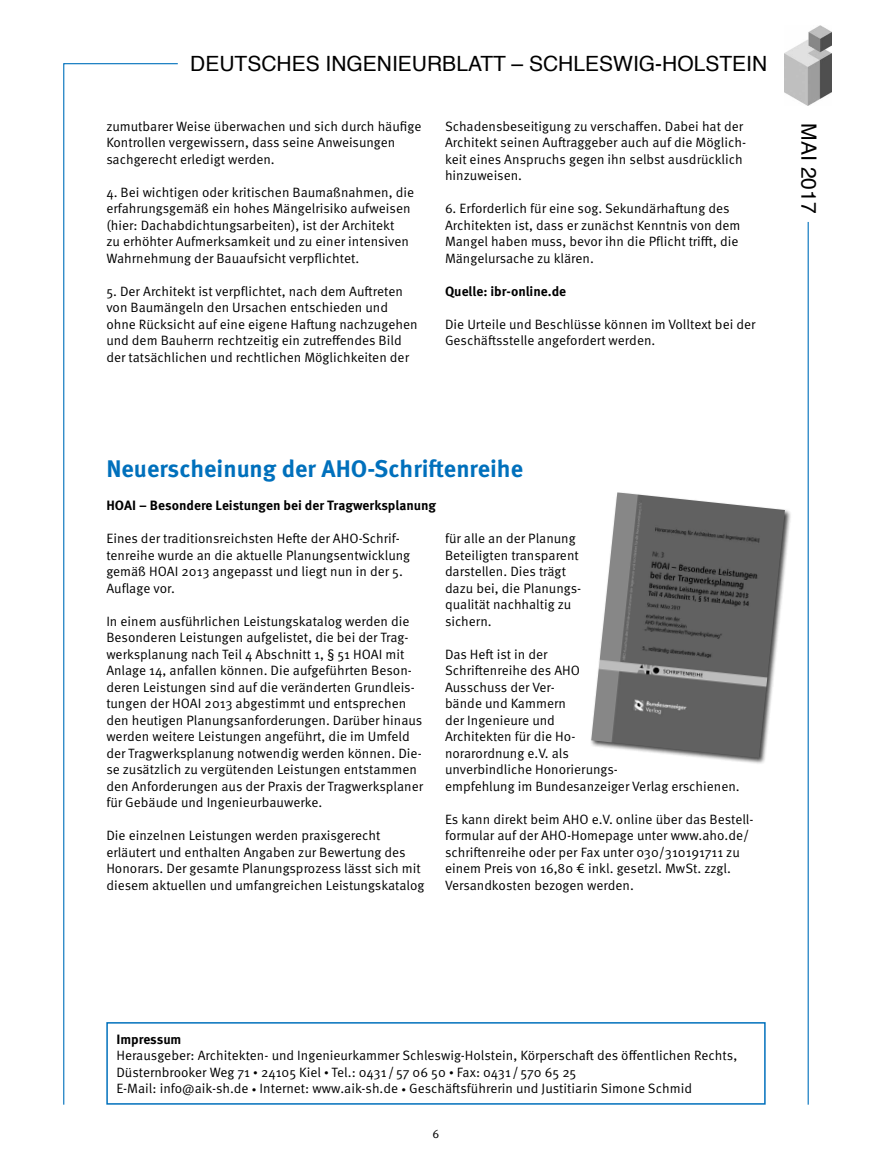
<style>
.page{position:relative;width:872px;height:1170px;background:#fff}
.page>*{position:absolute;margin:0;border:0;box-sizing:border-box;transform-origin:0 0}
.t1{font:700 24px "Meta OT";color:#0070bc}
.t2{font:21px "Helvetica";color:#000}
.t3{font:13.5px/16.5px "Meta OT Norm";color:#000}
.t4{font:700 13.5px "Meta OT";color:#000}
.t5{font:12px "Meta OT Norm";color:#000}
.s1{font-size:9px}
</style>
<div class="page">
<img style="left:784px;top:26px;width:47px;height:79px">
<hr style="left:807px;top:222px;width:1px;height:882px;background:#0070bc">
<svg style="left:63px;top:63px;width:116px;height:1042px"></svg>
<div style="left:106px;top:1022px;width:659px;height:82px;border:2px solid #0070bc"></div>
<div style="left:590px;top:491px;width:202px;height:274px;background:#000;opacity:.75"></div>
<img style="left:591px;top:492px;width:194px;height:266px">
<h2 class="t2" style="left:190px;top:47px;width:578px">DEUTSCHES INGENIEURBLATT – SCHLESWIG-HOLSTEIN</h2>
<p class="t3" style="left:106px;top:118px;width:317px">zumutbarer Weise überwachen und sich durch häufige<br>Kontrollen vergewissern, dass seine Anweisungen sachgerecht erledigt werden.</p>
<p class="t3" style="left:106px;top:184px;width:309px">4. Bei wichtigen oder kritischen Baumaßnahmen, die erfahrungsgemäß ein hohes Mängelrisiko aufweisen (hier: Dachabdichtungsarbeiten), ist der Architekt<br>zu erhöhter Aufmerksamkeit und zu einer intensiven Wahrnehmung der Bauaufsicht verpflichtet.</p>
<p class="t3" style="left:106px;top:283px;width:313px">5. Der Architekt ist verpflichtet, nach dem Auftreten von Baumängeln den Ursachen entschieden und ohne Rücksicht auf eine eigene Haftung nachzugehen und dem Bauherrn rechtzeitig ein zutreffendes Bild der tatsächlichen und rechtlichen Möglichkeiten der</p>
<p class="t3" style="left:445px;top:118px;width:303px">Schadensbeseitigung zu verschaffen. Dabei hat der Architekt seinen Auftraggeber auch auf die Möglich&shy;keit eines Anspruchs gegen ihn selbst ausdrücklich hinzuweisen.</p>
<p class="t3" style="left:445px;top:200px;width:297px">6. Erforderlich für eine sog. Sekundärhaftung des Architekten ist, dass er zunächst Kenntnis von dem Mangel haben muss, bevor ihn die Pflicht trifft, die Mängelursache zu klären.</p>
<p class="t4" style="left:445px;top:282px;width:123px">Quelle: ibr-online.de</p>
<p class="t3" style="left:445px;top:316px;width:312px">Die Urteile und Beschlüsse können im Volltext bei der<br>Geschäftsstelle angefordert werden.</p>
<h2 class="t2" style="left:825px;top:123px;width:91px;rotate:90deg">MAI 2017</h2>
<h1 class="t1" style="left:106px;top:453px;width:418px">Neuerscheinung der AHO-Schriftenreihe</h1>
<p class="t4" style="left:106px;top:497px;width:331px">HOAI – Besondere Leistungen bei der Tragwerksplanung</p>
<p class="t3" style="left:106px;top:530px;width:305px">Eines der traditionsreichsten Hefte der AHO-Schrif&shy;tenreihe wurde an die aktuelle Planungsentwicklung gemäß HOAI 2013 angepasst und liegt nun in der 5.<br>Auflage vor.</p>
<p class="t3" style="left:106px;top:613px;width:318px">In einem ausführlichen Leistungskatalog werden die Besonderen Leistungen aufgelistet, die bei der Trag&shy;werksplanung nach Teil 4 Abschnitt 1, § 51 HOAI mit Anlage 14, anfallen können. Die aufgeführten Beson&shy;deren Leistungen sind auf die veränderten Grundleis&shy;tungen der HOAI 2013 abgestimmt und entsprechen den heutigen Planungsanforderungen. Darüber hinaus werden weitere Leistungen angeführt, die im Umfeld der Tragwerksplanung notwendig werden können. Die&shy;se zusätzlich zu vergütenden Leistungen entstammen den Anforderungen aus der Praxis der Tragwerksplaner für Gebäude und Ingenieurbauwerke.</p>
<p class="t3" style="left:106px;top:827px;width:320px">Die einzelnen Leistungen werden praxisgerecht erläutert und enthalten Angaben zur Bewertung des Honorars. Der gesamte Planungsprozess lässt sich mit diesem aktuellen und umfangreichen Leistungskatalog</p>
<p class="t3" style="left:445px;top:530px;width:138px">für alle an der Planung<br>Beteiligten transparent darstellen. Dies trägt dazu bei, die Planungs&shy;qualität nachhaltig zu sichern.</p>
<p class="t3" style="left:445px;top:646px;width:296px">Das Heft ist in der<br>Schriftenreihe des AHO<br>Ausschuss der Ver-<br>bände und Kammern<br>der Ingenieure und<br>Architekten für die Ho-<br>norarordnung e.V. als<br>unverbindliche Honorierungs-<br>empfehlung im Bundesanzeiger Verlag erschienen.</p>
<p class="t3" style="left:445px;top:811px;width:310px">Es kann direkt beim AHO e.V. online über das Bestell&shy;formular auf der AHO-Homepage unter www.aho.de/ schriftenreihe oder per Fax unter 030/310191711 zu einem Preis von 16,80 € inkl. gesetzl. MwSt. zzgl.<br>Versandkosten bezogen werden.</p>
<p class="t4" style="left:116px;top:1030px;width:67px">Impressum</p>
<p class="t3" style="left:116px;top:1047px;width:622px">Herausgeber: Architekten- und Ingenieurkammer Schleswig-Holstein, Körperschaft des öffentlichen Rechts,<br>Düsternbrooker Weg 71 <span class="s1">•</span> 24105 Kiel <span class="s1">•</span> Tel.: 0431 /57 06 50 <span class="s1">•</span> Fax: 0431 /570 65 25<br>E-Mail: info@aik-sh.de <span class="s1">•</span> Internet: www.aik-sh.de <span class="s1">•</span> Geschäftsführerin und Justitiarin Simone Schmid</p>
<p class="t5" style="left:432px;top:1126px;width:8px">6</p>
</div>
